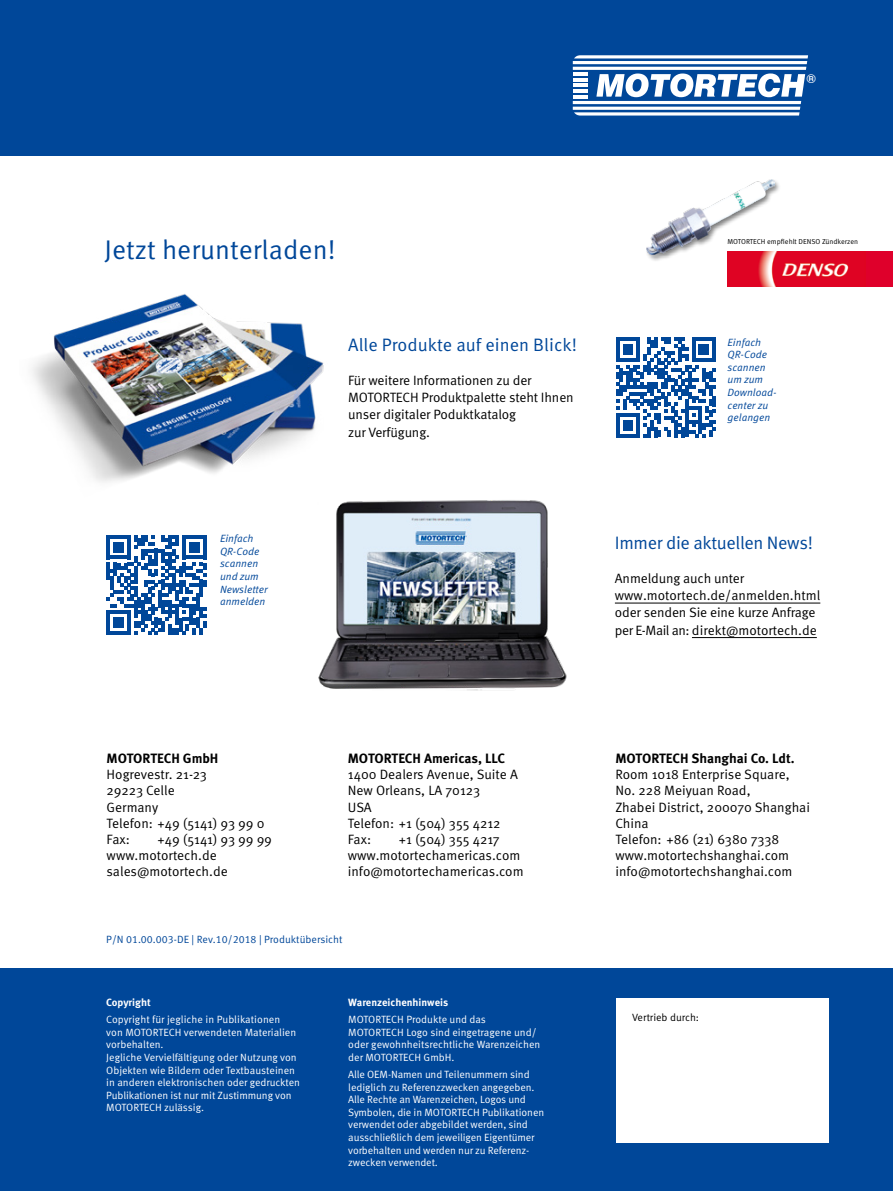
<style>
.page{position:relative;width:893px;height:1191px;background:#fff}
.page>*{position:absolute;margin:0;border:0;box-sizing:border-box;transform-origin:0 0}
.t1{font:27px "Meta Pro Norm";color:#004799}
.t2{font:18px "Meta Pro Norm";color:#004799}
.t3{font:18px "Meta Pro Norm";letter-spacing:-.02em;color:#004799}
.t4{font:13.5px/16.2px "Meta Pro Norm";letter-spacing:-.005em;color:#000}
.t5{font:700 13.5px "Meta Pro";letter-spacing:-.005em;color:#000}
.t6{font:700 12.9px "Eurostile";color:#fff}
.t7{font:10.5px/12.6px "Meta Pro Norm";letter-spacing:-.005em;color:#fff}
.t8{font:10.5px/12.6px "Meta Pro Norm Ita";color:#004799}
.t9{font:10.5px "Meta Pro Norm";color:#004799}
.t10{font:700 10.5px "Meta Pro";color:#fff}
.t11{font:10.5px "Meta Pro Norm";color:#000}
.t12{font:7.2px "Meta Pro Norm";color:#000}
</style>
<div class="page">
<div style="left:0;top:968px;width:893px;height:223px;background:#004799"></div>
<div style="left:0;top:0;width:893px;height:156px;background:#004799"></div>
<hr style="left:573px;top:67px;width:233px;height:3px;background:#fff">
<svg style="left:573px;top:55px;width:235px;height:9px"></svg>
<hr style="left:573px;top:72px;width:14px;height:4px;background:#fff">
<svg style="left:573px;top:73px;width:232px;height:43px"></svg>
<div style="left:645px;top:178px;width:137px;height:84px;background:#000;opacity:.5"></div>
<img style="left:646px;top:179px;width:128px;height:75px">
<div style="left:727px;top:251px;width:166px;height:35px;background:#df0323"></div>
<img style="left:758px;top:251px;width:91px;height:35px">
<div style="left:616px;top:998px;width:213px;height:144px;background:#fff"></div>
<img style="left:32px;top:294px;width:292px;height:188px">
<svg style="left:616px;top:337px;width:100px;height:100px"></svg>
<img style="left:318px;top:500px;width:249px;height:191px">
<svg style="left:107px;top:535px;width:99px;height:100px"></svg>
<hr style="left:615px;top:602px;width:205px;height:1px;background:#000">
<hr style="left:692px;top:637px;width:125px;height:1px;background:#000">
<h1 class="t1" style="left:105px;top:229px;width:233px">Jetzt herunterladen!</h1>
<h2 class="t2" style="left:348px;top:331px;width:230px">Alle Produkte auf einen Blick!</h2>
<p class="t4" style="left:348px;top:371px;width:227px;line-height:17.2px">Für weitere Informationen zu der<br>MOTORTECH Produktpalette steht Ihnen unser digitaler Poduktkatalog<br>zur Verfügung.</p>
<p class="t6" style="left:807px;top:71px;width:11px">®</p>
<p class="t12" style="left:727px;top:236px;width:132px">MOTORTECH empfiehlt DENSO Zündkerzen</p>
<p class="t8" style="left:728px;top:335px;width:51px">Einfach<br>QR-Code scannen um zum<br>Download&shy;center zu gelangen</p>
<p class="t8" style="left:220px;top:531px;width:49px">Einfach<br>QR-Code scannen und zum<br>Newsletter anmelden</p>
<h2 class="t3" style="left:615px;top:528px;width:200px">Immer die aktuellen News!</h2>
<p class="t4" style="left:615px;top:568px;width:207px;line-height:17.2px">Anmeldung auch unter www.motortech.de/anmelden.html oder senden Sie eine kurze Anfrage per E-Mail an: direkt@motortech.de</p>
<p class="t5" style="left:107px;top:747px;width:113px">MOTORTECH GmbH</p>
<p class="t4" style="left:107px;top:765px;width:159px">Hogrevestr. 21-23<br>29223 Celle<br>Germany<br>Telefon: +49 (5141) 93 99 0<br>Fax:</p>
<p class="t4" style="left:107px;top:830px;width:167px;text-indent:51px">+49 (5141) 93 99 99 www.motortech.de sales@motortech.de</p>
<p class="t5" style="left:348px;top:747px;width:159px">MOTORTECH Americas, LLC</p>
<p class="t4" style="left:348px;top:765px;width:172px">1400 Dealers Avenue, Suite A<br>New Orleans, LA 70123<br>USA<br>Telefon: +1 (504) 355 4212<br>Fax:</p>
<p class="t4" style="left:348px;top:830px;width:177px;text-indent:51px">+1 (504) 355 4217 www.motortechamericas.com info@motortechamericas.com</p>
<p class="t9" style="left:106px;top:931px;width:238px">P/N 01.00.003-DE | Rev.10/2018 | Produktübersicht</p>
<p class="t5" style="left:615px;top:747px;width:181px">MOTORTECH Shanghai Co. Ldt.</p>
<p class="t4" style="left:615px;top:765px;width:196px">Room 1018 Enterprise Square,<br>No. 228 Meiyuan Road,<br>Zhabei District, 200070 Shanghai<br>China<br>Telefon: +86 (21) 6380 7338 www.motortechshanghai.com info@motortechshanghai.com</p>
<p class="t10" style="left:106px;top:994px;width:46px">Copyright</p>
<p class="t7" style="left:106px;top:1012px;width:195px">Copyright für jegliche in Publikationen<br>von MOTORTECH verwendeten Materialien vorbehalten.<br>Jegliche Vervielfältigung oder Nutzung von Objekten wie Bildern oder Textbausteinen in anderen elektronischen oder gedruckten Publikationen ist nur mit Zustimmung von MOTORTECH zulässig.</p>
<p class="t11" style="left:632px;top:1009px;width:69px">Vertrieb durch:</p>
<p class="t10" style="left:348px;top:994px;width:101px">Warenzeichenhinweis</p>
<p class="t7" style="left:348px;top:1012px;width:194px">MOTORTECH Produkte und das<br>MOTORTECH Logo sind eingetragene und/ oder gewohnheitsrechtliche Warenzeichen der MOTORTECH GmbH.</p>
<p class="t7" style="left:348px;top:1067px;width:198px">Alle OEM-Namen und Teilenummern sind lediglich zu Referenzzwecken angegeben.<br>Alle Rechte an Warenzeichen, Logos und Symbolen, die in MOTORTECH Publikationen verwendet oder abgebildet werden, sind ausschließlich dem jeweiligen Eigentümer vorbehalten und werden nur zu Referenz&shy;zwecken verwendet.</p>
</div>
